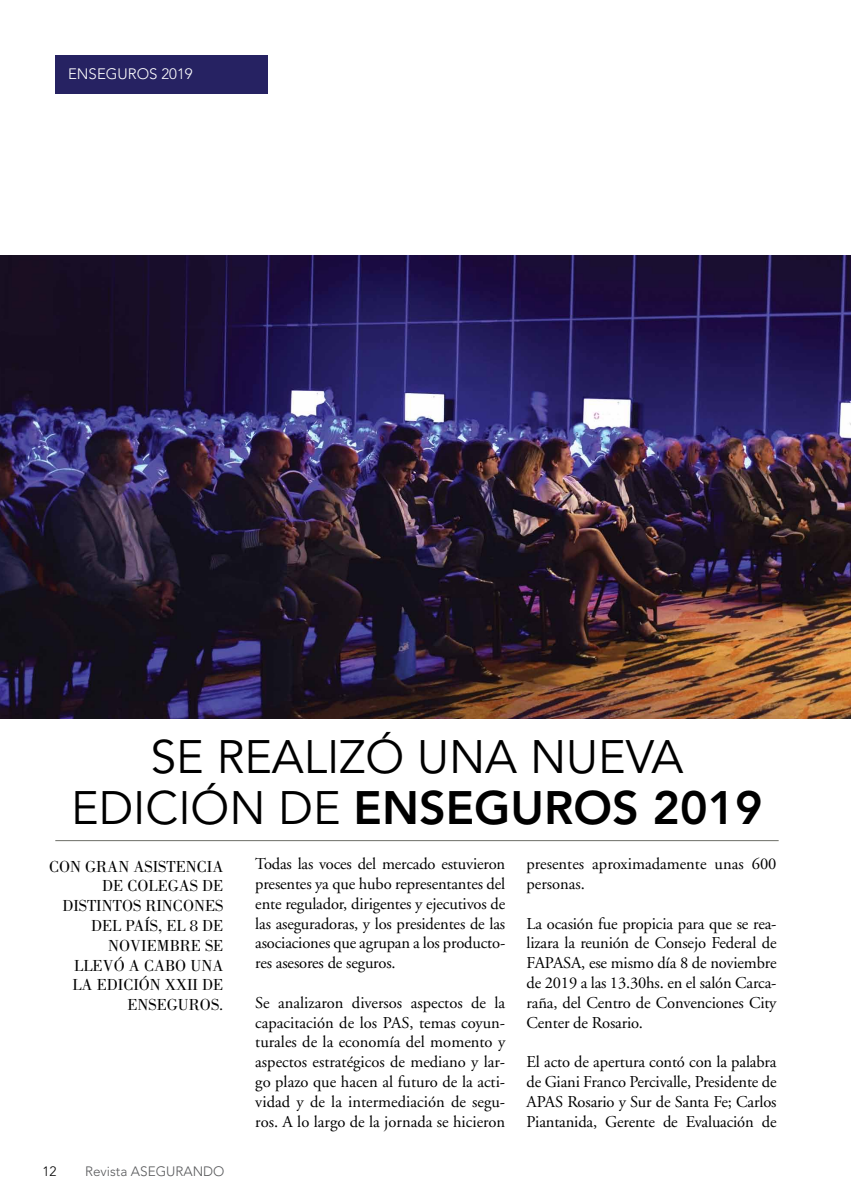
<style>
.page{position:relative;width:851px;height:1191px;background:#fff}
.page>*{position:absolute;margin:0;border:0;box-sizing:border-box;transform-origin:0 0}
.t1{font:46.5px/51px "Avenir";color:#000;text-align:center}
.t2{font:16.5px/19.8px "Adobe Garamond";letter-spacing:-.01em;color:#000;text-align:justify}
.t3{font:16.5px/19.8px "Bodoni";color:#000;text-align:right}
.t4{font:300 15px "Avenir";color:#fff}
.t5{font:300 13.5px "Avenir";color:#58595b}
.t6{font:300 13.5px "Avenir";color:#000}
.s1{font-weight:800}
</style>
<div class="page">
<div style="left:55px;top:55px;width:213px;height:39px;background:#262262"></div>
<img style="left:0;top:255px;width:850px;height:464px">
<hr style="left:55px;top:840px;width:723px;height:1px;background:#6d6e67">
<p class="t4" style="left:68px;top:65px;width:126px">ENSEGUROS 2019</p>
<h1 class="t1" style="left:71px;top:733px;width:693px">SE REALIZÓ UNA NUEVA<br>EDICIÓN DE <span class="s1">ENSEGUROS 2019</span></h1>
<p class="t3" style="left:49px;top:856px;width:176px">CON GRAN ASISTENCIA<br>DE COLEGAS DE<br>DISTINTOS RINCONES<br>DEL PAÍS, EL 8 DE<br>NOVIEMBRE SE<br>LLEVÓ A CABO UNA<br>LA EDICIÓN XXII DE<br>ENSEGUROS.</p>
<p class="t2" style="left:255px;top:854px;width:251px">Todas las voces del mercado estuvieron presentes ya que hubo representantes del ente regulador, dirigentes y ejecutivos de las aseguradoras, y los presidentes de las asociaciones que agrupan a los producto&shy;res asesores de seguros.</p>
<p class="t2" style="left:255px;top:993px;width:251px">Se analizaron diversos aspectos de la capacitación de los PAS, temas coyun&shy;turales de la economía del momento y aspectos estratégicos de mediano y lar&shy;go plazo que hacen al futuro de la acti&shy;vidad y de la intermediación de segu&shy;ros. A lo largo de la jornada se hicieron</p>
<p class="t6" style="left:43px;top:1163px;width:16px">12</p>
<p class="t5" style="left:85px;top:1163px;width:141px">Revista ASEGURANDO</p>
<p class="t2" style="left:526px;top:854px;width:251px">presentes aproximadamente unas 600 personas.</p>
<p class="t2" style="left:526px;top:914px;width:251px">La ocasión fue propicia para que se rea&shy;lizara la reunión de Consejo Federal de FAPASA, ese mismo día 8 de noviembre de 2019 a las 13.30hs. en el salón Carca&shy;raña, del Centro de Convenciones City Center de Rosario.</p>
<p class="t2" style="left:526px;top:1052px;width:251px">El acto de apertura contó con la palabra de Giani Franco Percivalle, Presidente de APAS Rosario y Sur de Santa Fe; Carlos Piantanida, Gerente de Evaluación de</p>
</div>
